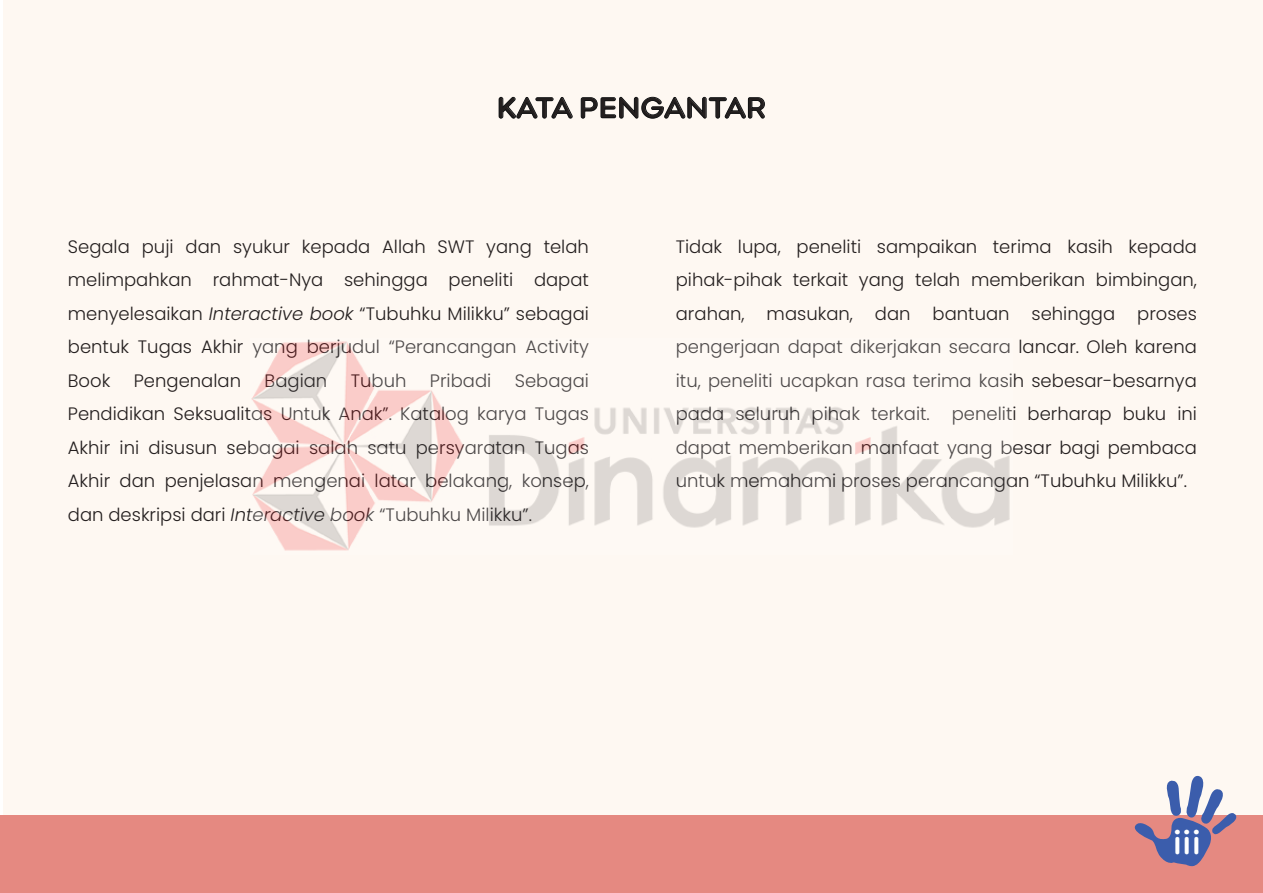
<style>
.page{position:relative;width:1263px;height:893px;background:#fff}
.page>*{position:absolute;margin:0;border:0;box-sizing:border-box;transform-origin:0 0}
.t1{font:600 34.5px "Point Soft DEMO";color:#fff}
.t2{font:600 30px "Point Soft DEMO";color:#241f1f}
.t3{font:300 18px/33.5px "Poppins";color:#241f1f;text-align:justify}
.s1{font-style:italic}
</style>
<div class="page">
<div style="left:4px;top:0;width:1259px;height:893px;background:#fef8f2"></div>
<div style="left:0;top:815px;width:1263px;height:78px;background:#e58981"></div>
<svg style="left:498px;top:97px;width:75px;height:22px"></svg>
<svg style="left:580px;top:96px;width:185px;height:23px"></svg>
<svg style="left:1134px;top:775px;width:103px;height:92px"></svg>
<img style="left:251px;top:341px;width:759px;height:210px">
<h2 class="t2" style="left:497px;top:96px;width:271px">KATA PENGANTAR</h2>
<p class="t3" style="left:68px;top:230px;width:523px">Segala puji dan syukur kepada Allah SWT yang telah melimpahkan rahmat-Nya sehingga peneliti dapat menyelesaikan <span class="s1">Interactive book</span> “Tubuhku Milikku” sebagai bentuk Tugas Akhir yang berjudul “Perancangan Activity Book</p>
<p class="t3" style="left:68px;top:364px;width:523px;text-indent:447px">Sebagai Pendidikan Seksualitas Untuk Anak”. Katalog karya Tugas Akhir ini disusun sebagai salah satu persyaratan Tugas Akhir dan penjelasan mengenai latar belakang, konsep, dan deskripsi dari <span class="s1">Interactive book</span> “Tubuhku Milikku”.</p>
<p class="t3" style="left:134px;top:364px;width:109px">Pengenalan</p>
<p class="t3" style="left:265px;top:364px;width:64px">Bagian</p>
<p class="t3" style="left:351px;top:364px;width:57px">Tubuh</p>
<p class="t3" style="left:430px;top:364px;width:63px">Pribadi</p>
<p class="t3" style="left:676px;top:230px;width:523px">Tidak lupa, peneliti sampaikan terima kasih kepada pihak-pihak terkait yang telah memberikan bimbingan, arahan, masukan, dan bantuan sehingga proses pengerjaan dapat dikerjakan secara lancar. Oleh karena itu, peneliti ucapkan rasa terima kasih sebesar-besarnya pada seluruh pihak terkait. peneliti berharap buku ini dapat memberikan manfaat yang besar bagi pembaca untuk memahami proses perancangan “Tubuhku Milikku”.</p>
<h1 class="t1" style="left:1173px;top:829px;width:30px">iii</h1>
</div>
